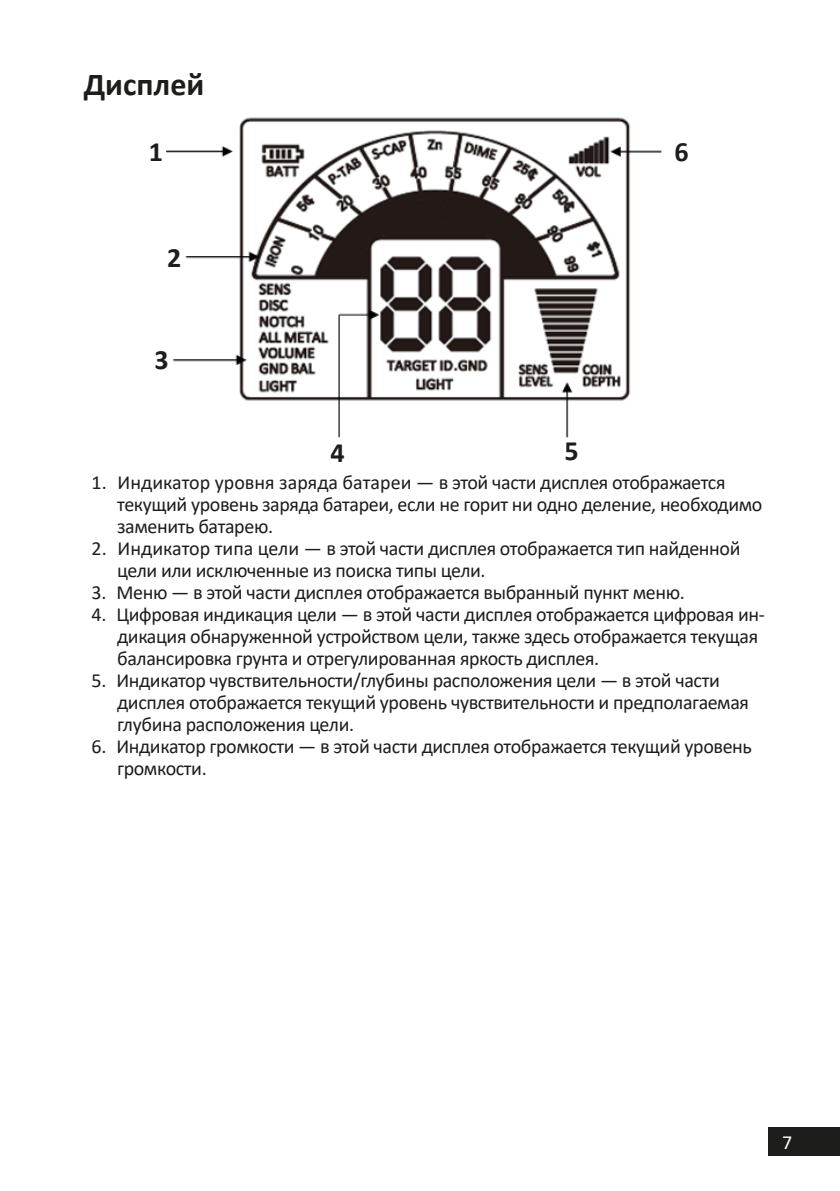
<style>
.page{position:relative;width:840px;height:1191px;background:#fff}
.page>*{position:absolute;margin:0;border:0;box-sizing:border-box;transform-origin:0 0}
.Заголовок_16{font:700 32px "Calibri";color:#1d1d1b}
.цифры_на_схемах{font:700 28px "Calibri";color:#1d1d1b}
.t1{font:20px/22px "Calibri";letter-spacing:-.02em;color:#1d1d1b}
.t2{font:20px "Calibri";color:#fff}
</style>
<div class="page">
<div style="left:767px;top:1126px;width:72px;height:29px;background:#1d1d1b"></div>
<img style="left:166px;top:117px;width:496px;height:321px">
<svg style="left:166px;top:247px;width:3px;height:38px"></svg>
<p class="Заголовок_16" style="left:84px;top:62px;width:122px">Дисплей</p>
<p class="цифры_на_схемах" style="left:149px;top:132px;width:16px">1</p>
<p class="цифры_на_схемах" style="left:167px;top:238px;width:16px">2</p>
<p class="цифры_на_схемах" style="left:154px;top:340px;width:16px">3</p>
<p class="цифры_на_схемах" style="left:674px;top:132px;width:16px">6</p>
<p class="цифры_на_схемах" style="left:330px;top:433px;width:16px">4</p>
<p class="цифры_на_схемах" style="left:564px;top:431px;width:16px">5</p>
<p class="t1" style="left:117px;top:471px;width:646px;text-indent:-26px">1. Индикатор уровня заряда батареи — в этой части дисплея отображается текущий уровень заряда батареи, если не горит ни одно деление, необходимо заменить батарею.</p>
<p class="t1" style="left:117px;top:537px;width:624px;text-indent:-26px">2. Индикатор типа цели — в этой части дисплея отображается тип найденной цели или исключенные из поиска типы цели.</p>
<p class="t1" style="left:92px;top:581px;width:594px">3. Меню — в этой части дисплея отображается выбранный пункт меню.</p>
<p class="t1" style="left:117px;top:603px;width:649px;text-indent:-26px">4. Цифровая индикация цели — в этой части дисплея отображается цифровая ин&shy;дикация обнаруженной устройством цели, также здесь отображается текущая балансировка грунта и отрегулированная яркость дисплея.</p>
<p class="t1" style="left:117px;top:669px;width:633px;text-indent:-26px">5. Индикатор чувствительности/глубины расположения цели — в этой части дисплея отображается текущий уровень чувствительности и предполагаемая глубина расположения цели.</p>
<p class="t1" style="left:117px;top:735px;width:636px;text-indent:-26px">6. Индикатор громкости — в этой части дисплея отображается текущий уровень громкости.</p>
<p class="t2" style="left:781px;top:1128px;width:12px">7</p>
</div>
